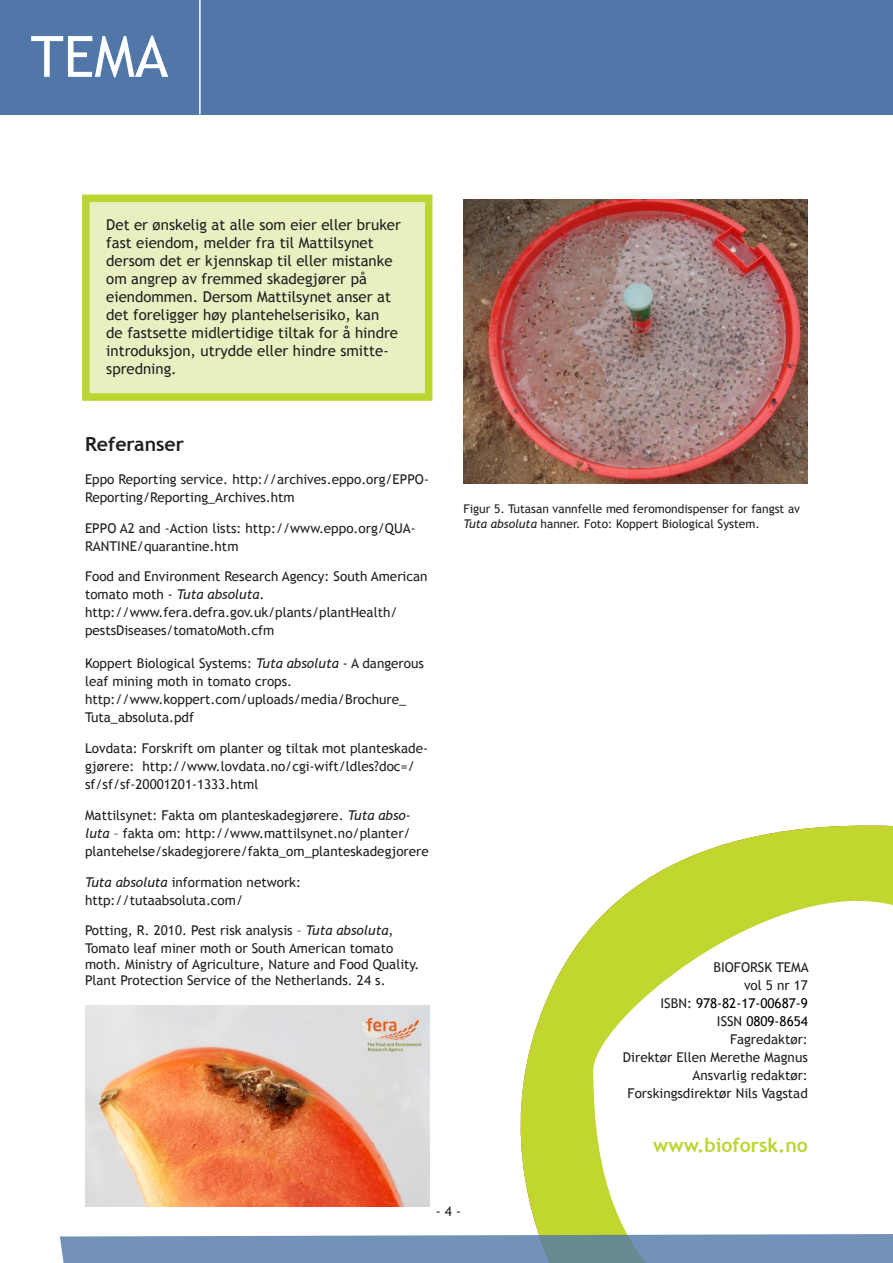
<style>
.page{position:relative;width:893px;height:1263px;background:#fff}
.page>*{position:absolute;margin:0;border:0;box-sizing:border-box;transform-origin:0 0}
.t1{font:57px "Trebuchet MS";color:#fff}
.t2{font:700 19.5px "Trebuchet MS";color:#bcd531}
.t3{font:700 19.5px "Trebuchet MS";color:#231f20}
.t4{font:15px/18px "Trebuchet MS";color:#231f20}
.List_Paragraph{font:13.5px/18px "Trebuchet MS";color:#231f20}
.t5{font:13.5px "Trebuchet MS";color:#000}
.t6{font:12px/14.4px "Trebuchet MS";color:#231f20}
.s1{font-style:italic}
.s2{color:#231f20}
</style>
<div class="page">
<div style="left:0;top:0;width:893px;height:114px;background:#5077a7"></div>
<hr style="left:199px;top:0;width:2px;height:114px;background:#fff">
<img style="left:85px;top:1005px;width:344px;height:201px">
<div style="left:82px;top:195px;width:350px;height:206px;background:#e8f0c1;border:8px solid #bcd531"></div>
<svg style="left:521px;top:825px;width:372px;height:399px;fill:#c1d72f"></svg>
<svg style="left:591px;top:881px;width:302px;height:343px"></svg>
<svg style="left:60px;top:1224px;width:833px;height:39px"></svg>
<img style="left:463px;top:200px;width:345px;height:284px">
<h1 class="t1" style="left:31px;top:23px;width:139px">TEMA</h1>
<p class="t4" style="left:106px;top:216px;width:296px">Det er ønskelig at alle som eier eller bruker fast eiendom, melder fra til Mattilsynet dersom det er kjennskap til eller mistanke om angrep av fremmed skadegjører på eiendommen. Dersom Mattilsynet anser at det foreligger høy plantehelserisiko, kan<br>de fastsette midlertidige tiltak for å hindre introduksjon, utrydde eller hindre smitte&shy;spredning.</p>
<p class="t3" style="left:85px;top:432px;width:101px">Referanser</p>
<p class="List_Paragraph" style="left:85px;top:470px;width:345px">Eppo Reporting service. http://archives.eppo.org/EPPO-<br>Reporting/Reporting_Archives.htm</p>
<p class="List_Paragraph" style="left:85px;top:519px;width:332px">EPPO A2 and -Action lists: http://www.eppo.org/QUA-<br>RANTINE/quarantine.htm</p>
<p class="List_Paragraph" style="left:85px;top:568px;width:344px">Food and Environment Research Agency: South American tomato moth - <span class="s1">Tuta absoluta</span>. http://www.fera.defra.gov.uk/plants/plantHealth/ pestsDiseases/tomatoMoth.cfm</p>
<p class="List_Paragraph" style="left:85px;top:655px;width:340px">Koppert Biological Systems: <span class="s1">Tuta absoluta</span> - A dangerous leaf mining moth in tomato crops. http://www.koppert.com/uploads/media/Brochure_ Tuta_absoluta.pdf</p>
<p class="List_Paragraph" style="left:85px;top:740px;width:345px">Lovdata: Forskrift om planter og tiltak mot planteskade&shy;gjørere: http://www.lovdata.no/cgi-wift/ldles?doc=/ sf/sf/sf-20001201-1333.html</p>
<p class="List_Paragraph" style="left:85px;top:806px;width:345px">Mattilsynet: Fakta om planteskadegjørere. <span class="s1">Tuta abso&shy;luta</span> – fakta om: http://www.mattilsynet.no/planter/ plantehelse/skadegjorere/fakta_om_planteskadegjorere</p>
<p class="List_Paragraph" style="left:85px;top:873px;width:217px"><span class="s1">Tuta absoluta</span> information network: http://tutaabsoluta.com/</p>
<p class="List_Paragraph" style="left:85px;top:922px;width:310px">Potting, R. 2010. Pest risk analysis – <span class="s1">Tuta absoluta</span>,<br>Tomato leaf miner moth or South American tomato</p>
<p class="List_Paragraph" style="left:85px;top:956px;width:336px;line-height:15.6px">moth. Ministry of Agriculture, Nature and Food Quality.<br>Plant Protection Service of the Netherlands. 24 s.</p>
<p class="t6" style="left:463px;top:502px;width:338px">Figur 5. Tutasan vannfelle med feromondispenser for fangst av<br><span class="s1">Tuta absoluta</span> hanner. Foto: Koppert Biological System.</p>
<p class="List_Paragraph" style="left:713px;top:958px;width:97px">BIOFORSK TEMA</p>
<p class="List_Paragraph" style="left:744px;top:976px;width:65px">vol 5 nr 17</p>
<p class="t5" style="left:660px;top:995px;width:149px"><span class="s2">ISBN:</span> 978-82-17-00687-9</p>
<p class="t5" style="left:717px;top:1013px;width:92px"><span class="s2">ISSN</span> 0809-8654</p>
<p class="List_Paragraph" style="left:730px;top:1030px;width:79px">Fagredaktør:</p>
<p class="List_Paragraph" style="left:623px;top:1048px;width:186px">Direktør Ellen Merethe Magnus</p>
<p class="List_Paragraph" style="left:692px;top:1066px;width:117px">Ansvarlig redaktør:</p>
<p class="List_Paragraph" style="left:628px;top:1084px;width:182px">Forskingsdirektør Nils Vagstad</p>
<p class="t2" style="left:653px;top:1133px;width:156px">www.bioforsk.no</p>
<p class="List_Paragraph" style="left:436px;top:1202px;width:27px">- 4 -</p>
</div>
